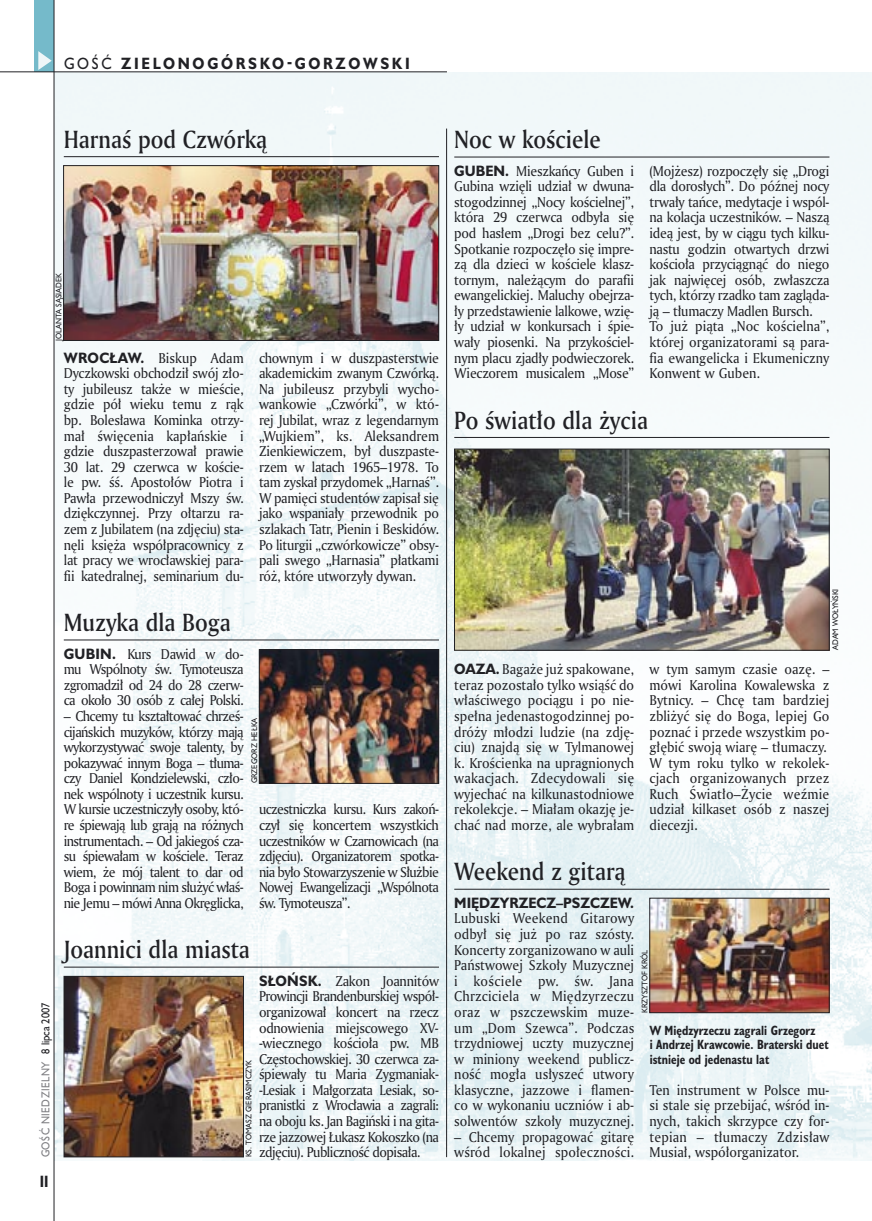
<style>
.page{position:relative;width:872px;height:1221px;background:#fff}
.page>*{position:absolute;margin:0;border:0;box-sizing:border-box;transform-origin:0 0}
._05d_tytyl_Kronika_AmMd_16_pt{font:24px "Amerigo Md PL";color:#212125;scale:.9 1}
._15a_temat_lewo{font:700 15px "Humanst 521 PL";letter-spacing:.2em;color:#212125;scale:.9 1}
._16_pagina_lewa{font:700 15px "Humanst 521 Cn PL";color:#212125;scale:.94 1}
._03_body_bez_akapitu{font:13.8px/15.6px "Amerigo PL";letter-spacing:-.02em;color:#212125;text-align:justify;scale:.94 1}
._03_body_bez_akapitu-2{font:13.8px/15.6px "Amerigo PL";color:#212125;scale:.94 1}
._09_podpis_zdjecia_HuCnB{font:700 12.3px/14.4px "Humanst 521 Cn PL";color:#212125;scale:.94 1}
._18a_data_lewa_GOSC{font:10.5px "Humanst 521 PL";letter-spacing:.05em;color:#7f7f83;scale:.9 1}
._18_data_lewa{font:10.5px "Humanst 521 PL";color:#212125;scale:.9 1}
._09a_autor_zdjecia_Hu_5_pt{font:7.5px "Humanst 521 PL";color:#212125;scale:.94 1}
.s1{font-weight:400}
.s2{font-family:"Humanst 521 PL";font-weight:700}
</style>
<div class="page">
<img style="left:55px;top:72px;width:817px;height:1088px">
<div style="left:35px;top:0;width:19px;height:72px;background:#75baca"></div>
<svg style="left:38px;top:51px;width:14px;height:19px"></svg>
<hr style="left:54px;top:0;width:1px;height:1220px;background:#212125">
<hr style="left:0;top:72px;width:447px;height:1px;background:#212125">
<hr style="left:446px;top:129px;width:1px;height:1027px;background:#212125">
<hr style="left:64px;top:156px;width:375px;height:1px;background:#212125">
<hr style="left:64px;top:639px;width:375px;height:1px;background:#212125">
<hr style="left:454px;top:157px;width:375px;height:1px;background:#212125">
<hr style="left:64px;top:966px;width:375px;height:1px;background:#212125">
<hr style="left:454px;top:437px;width:375px;height:1px;background:#212125">
<hr style="left:454px;top:888px;width:375px;height:1px;background:#212125">
<img style="left:65px;top:167px;width:372px;height:172px">
<div style="left:63px;top:165px;width:376px;height:176px;border:1px solid #212125"></div>
<img style="left:261px;top:651px;width:176px;height:130px">
<div style="left:259px;top:649px;width:180px;height:134px;border:1px solid #212125"></div>
<img style="left:66px;top:978px;width:176px;height:176px">
<div style="left:64px;top:976px;width:180px;height:180px;border:1px solid #212125"></div>
<img style="left:456px;top:451px;width:371px;height:197px">
<div style="left:454px;top:449px;width:375px;height:201px;border:1px solid #212125"></div>
<img style="left:651px;top:899px;width:176px;height:111px">
<div style="left:649px;top:897px;width:180px;height:115px;border:1px solid #212125"></div>
<p class="_15a_temat_lewo" style="left:64px;top:53px;width:385px"><span class="s1">GOŚĆ</span> ZIELONOGÓRSKO-GORZOWSKI</p>
<p class="_05d_tytyl_Kronika_AmMd_16_pt" style="left:64px;top:123px;width:228px">Harnaś pod Czwórką</p>
<p class="_09a_autor_zdjecia_Hu_5_pt" style="left:53px;top:341px;width:74px;rotate:-90deg">JOLANTA SĄSIADEK</p>
<p class="_03_body_bez_akapitu" style="left:64px;top:349px;width:193px"><span class="s2">WROCŁAW.</span> Biskup Adam Dyczkowski obchodził swój zło&shy;ty jubileusz także w mieście, gdzie pół wieku temu z rąk bp. Bolesława Kominka otrzy&shy;mał święcenia kapłańskie i gdzie duszpasterzował prawie 30 lat. 29 czerwca w koście&shy;le pw. śś. Apostołów Piotra i Pawła przewodniczył Mszy św. dziękczynnej. Przy ołtarzu ra&shy;zem z Jubilatem (na zdjęciu) sta&shy;nęli księża współpracownicy z lat pracy we wrocławskiej para&shy;fii katedralnej, seminarium du-</p>
<p class="_03_body_bez_akapitu" style="left:259px;top:349px;width:193px">chownym i w duszpasterstwie akademickim zwanym Czwórką.<br>Na jubileusz przybyli wycho&shy;wankowie „Czwórki”, w któ&shy;rej Jubilat, wraz z legendarnym „Wujkiem”, ks. Aleksandrem Zienkiewiczem, był duszpaste&shy;rzem w latach 1965–1978. To tam zyskał przydomek „Harnaś”.<br>W pamięci studentów zapisał się jako wspaniały przewodnik po szlakach Tatr, Pienin i Beskidów.<br>Po liturgii „czwórkowicze” obsy&shy;pali swego „Harnasia” płatkami róż, które utworzyły dywan.</p>
<p class="_05d_tytyl_Kronika_AmMd_16_pt" style="left:64px;top:606px;width:187px">Muzyka dla Boga</p>
<p class="_03_body_bez_akapitu" style="left:64px;top:645px;width:193px"><span class="s2">GUBIN.</span> Kurs Dawid w do&shy;mu Wspólnoty św. Tymoteusza zgromadził od 24 do 28 czerw&shy;ca około 30 osób z całej Polski.</p>
<p class="_03_body_bez_akapitu" style="left:64px;top:707px;width:193px">– Chcemy tu kształtować chrześ&shy;cijańskich muzyków, którzy mają wykorzystywać swoje talenty, by pokazywać innym Boga – tłuma&shy;czy Daniel Kondzielewski, czło&shy;nek wspólnoty i uczestnik kursu.<br>W kursie uczestniczyły osoby, któ&shy;re śpiewają lub grają na różnych instrumentach. – Od jakiegoś cza&shy;su śpiewałam w kościele. Teraz wiem, że mój talent to dar od Boga i powinnam nim służyć właś&shy;nie Jemu – mówi Anna Okręglicka,</p>
<p class="_09a_autor_zdjecia_Hu_5_pt" style="left:249px;top:783px;width:72px;rotate:-90deg">GRZEGORZ HEŁKA</p>
<p class="_03_body_bez_akapitu" style="left:259px;top:801px;width:193px">uczestniczka kursu. Kurs zakoń&shy;czył się koncertem wszystkich uczestników w Czarnowicach (na zdjęciu). Organizatorem spotka&shy;nia było Stowarzyszenie w Służbie Nowej Ewangelizacji „Wspólnota św. Tymoteusza”.</p>
<p class="_18_data_lewa" style="left:38px;top:1053px;width:58px;rotate:-90deg">8 lipca 2007</p>
<p class="_18a_data_lewa_GOSC" style="left:38px;top:1157px;width:108px;rotate:-90deg">GOŚĆ NIEDZIELNY</p>
<p class="_16_pagina_lewa" style="left:40px;top:1170px;width:11px">II</p>
<p class="_05d_tytyl_Kronika_AmMd_16_pt" style="left:64px;top:933px;width:208px">Joannici dla miasta</p>
<p class="_03_body_bez_akapitu" style="left:259px;top:972px;width:193px"><span class="s2">SŁOŃSK.</span> Zakon Joannitów Prowincji Brandenburskiej współ&shy;organizował koncert na rzecz odnowienia miejscowego XV--wiecznego kościoła pw. MB Częstochowskiej. 30 czerwca za&shy;śpiewały tu Maria Zygmaniak--Lesiak i Małgorzata Lesiak, so&shy;pranistki z Wrocławia a zagrali: na oboju ks. Jan Bagiński i na gita&shy;rze jazzowej Łukasz Kokoszko (na zdjęciu). Publiczność dopisała.</p>
<p class="_09a_autor_zdjecia_Hu_5_pt" style="left:243px;top:1156px;width:105px;rotate:-90deg">KS. TOMASZ GIERASIMCZYK</p>
<p class="_05d_tytyl_Kronika_AmMd_16_pt" style="left:454px;top:123px;width:164px">Noc w kościele</p>
<p class="_03_body_bez_akapitu" style="left:454px;top:162px;width:193px"><span class="s2">GUBEN.</span> Mieszkańcy Guben i Gubina wzięli udział w dwuna&shy;stogodzinnej „Nocy kościelnej”, która 29 czerwca odbyła się pod hasłem „Drogi bez celu?”.<br>Spotkanie rozpoczęło się impre&shy;zą dla dzieci w kościele klasz&shy;tornym, należącym do parafii ewangelickiej. Maluchy obejrza&shy;ły przedstawienie lalkowe, wzię&shy;ły udział w konkursach i śpie&shy;wały piosenki. Na przykościel&shy;nym placu zjadły podwieczorek.<br>Wieczorem musicalem „Mose”</p>
<p class="_03_body_bez_akapitu" style="left:649px;top:162px;width:193px">(Mojżesz) rozpoczęły się „Drogi dla dorosłych”. Do późnej nocy trwały tańce, medytacje i wspól&shy;na kolacja uczestników. – Naszą ideą jest, by w ciągu tych kilku&shy;nastu godzin otwartych drzwi kościoła przyciągnąć do niego jak najwięcej osób, zwłaszcza tych, którzy rzadko tam zagląda&shy;ją – tłumaczy Madlen Bursch.</p>
<p class="_03_body_bez_akapitu" style="left:649px;top:318px;width:193px">To już piąta „Noc kościelna”, której organizatorami są para&shy;fia ewangelicka i Ekumeniczny Konwent w Guben.</p>
<p class="_05d_tytyl_Kronika_AmMd_16_pt" style="left:454px;top:404px;width:217px">Po światło dla życia</p>
<p class="_09a_autor_zdjecia_Hu_5_pt" style="left:830px;top:650px;width:67px;rotate:-90deg">ADAM WOŁYŃSKI</p>
<p class="_03_body_bez_akapitu" style="left:454px;top:661px;width:193px"><span class="s2">OAZA.</span> Bagaże już spakowane, teraz pozostało tylko wsiąść do właściwego pociągu i po nie&shy;spełna jedenastogodzinnej po&shy;dróży młodzi ludzie (na zdję&shy;ciu) znajdą się w Tylmanowej k. Krościenka na upragnionych wakacjach. Zdecydowali się wyjechać na kilkunastodniowe rekolekcje. – Miałam okazję je&shy;chać nad morze, ale wybrałam</p>
<p class="_03_body_bez_akapitu" style="left:649px;top:661px;width:193px">w tym samym czasie oazę. – mówi Karolina Kowalewska z Bytnicy. – Chcę tam bardziej zbliżyć się do Boga, lepiej Go poznać i przede wszystkim po&shy;głębić swoją wiarę – tłumaczy.</p>
<p class="_03_body_bez_akapitu" style="left:649px;top:754px;width:193px">W tym roku tylko w rekolek&shy;cjach organizowanych przez Ruch Światło–Życie weźmie udział kilkaset osób z naszej diecezji.</p>
<p class="_05d_tytyl_Kronika_AmMd_16_pt" style="left:454px;top:855px;width:192px">Weekend z gitarą</p>
<p class="_03_body_bez_akapitu" style="left:454px;top:894px;width:193px"><span class="s2">MIĘDZYRZECZ–PSZCZEW.<br></span>Lubuski Weekend Gitarowy odbył się już po raz szósty.<br>Koncerty zorganizowano w auli Państwowej Szkoły Muzycznej i kościele pw. św. Jana Chrzciciela w Międzyrzeczu oraz w pszczewskim muze&shy;um „Dom Szewca”. Podczas trzydniowej uczty muzycznej w miniony weekend publicz&shy;ność mogła usłyszeć utwory klasyczne, jazzowe i flamen&shy;co w wykonaniu uczniów i ab&shy;solwentów szkoły muzycznej.</p>
<p class="_03_body_bez_akapitu-2" style="left:454px;top:1128px;width:193px">– Chcemy propagować gitarę wśród lokalnej społeczności.</p>
<p class="_09a_autor_zdjecia_Hu_5_pt" style="left:639px;top:1012px;width:69px;rotate:-90deg">KRZYSZTOF KRÓL</p>
<p class="_09_podpis_zdjecia_HuCnB" style="left:649px;top:1022px;width:192px">W Międzyrzeczu zagrali Grzegorz<br>i Andrzej Krawcowie. Braterski duet istnieje od jedenastu lat</p>
<p class="_03_body_bez_akapitu" style="left:649px;top:1081px;width:193px">Ten instrument w Polsce mu&shy;si stale się przebijać, wśród in&shy;nych, takich skrzypce czy for&shy;tepian – tłumaczy Zdzisław Musiał, współorganizator.</p>
</div>
